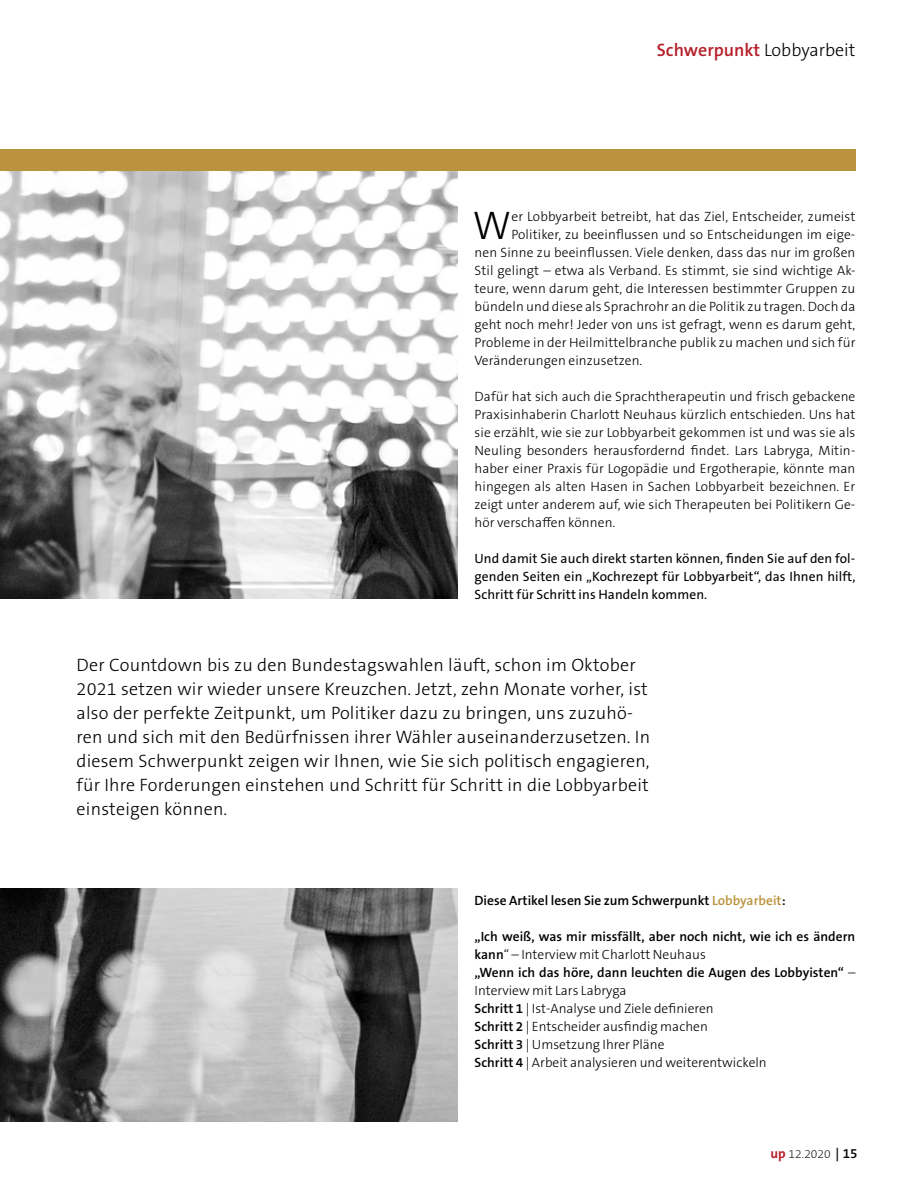
<style>
.page{position:relative;width:915px;height:1191px;background:#fff}
.page>*{position:absolute;margin:0;border:0;box-sizing:border-box;transform-origin:0 0}
.t1{font:300 40.2px "The Sans B W3";color:#000}
.t2{font:300 18px/24px "The Sans B W3";letter-spacing:.01em;color:#000}
.t3{font:600 18px "The Sans B W6";color:#b61f29}
.t4{font:300 13.5px/18px "The Sans B W3";letter-spacing:.01em;color:#000;text-align:justify}
.t5{font:600 13.5px "The Sans B W6";color:#000}
.t6{font:13.5px/18px "The Sans B W5 Plain";letter-spacing:.01em;color:#000;text-align:justify}
.t7{font:200 12px "The Sans B W2";color:#000}
.s1{font-family:"The Sans B W3";font-weight:300;color:#000}
.s2{color:#bb933e}
.s3{font-family:"The Sans B W6";font-weight:600}
.s4{font-family:"The Sans B W3";font-weight:300}
.s5{font-family:"The Sans B W7";font-weight:700;font-size:13.5px;color:#b61f29}
.s6{font-family:"The Sans B W6";font-weight:600;font-size:13.5px}
</style>
<div class="page">
<img style="left:0;top:170px;width:457px;height:951px">
<div style="left:0;top:599px;width:474px;height:288px;background:#fff"></div>
<div style="left:0;top:149px;width:855px;height:21px;background:#bb933e"></div>
<h2 class="t3" style="left:656px;top:38px;width:200px">Schwerpunkt <span class="s1">Lobbyarbeit</span></h2>
<h1 class="t1" style="left:472px;top:200px;width:40px">W</h1>
<p class="t4" style="left:511px;top:208px;width:345px">er Lobbyarbeit betreibt, hat das Ziel, Entscheider, zumeist</p>
<p class="t4" style="left:511px;top:226px;width:345px">Politiker, zu beeinflussen und so Entscheidungen im eige-</p>
<p class="t4" style="left:474px;top:244px;width:382px">nen Sinne zu beeinflussen. Viele denken, dass das nur im großen</p>
<p class="t4" style="left:474px;top:262px;width:382px">Stil gelingt – etwa als Verband. Es stimmt, sie sind wichtige Ak-</p>
<p class="t4" style="left:474px;top:280px;width:382px">teure, wenn darum geht, die Interessen bestimmter Gruppen zu</p>
<p class="t4" style="left:474px;top:298px;width:382px">bündeln und diese als Sprachrohr an die Politik zu tragen. Doch da</p>
<p class="t4" style="left:474px;top:316px;width:382px">geht noch mehr! Jeder von uns ist gefragt, wenn es darum geht,</p>
<p class="t4" style="left:474px;top:334px;width:382px">Probleme in der Heilmittelbranche publik zu machen und sich für</p>
<p class="t4" style="left:474px;top:352px;width:169px">Veränderungen einzusetzen.</p>
<p class="t4" style="left:474px;top:388px;width:382px">Dafür hat sich auch die Sprachtherapeutin und frisch gebackene Praxisinhaberin Charlott Neuhaus kürzlich entschieden. Uns hat sie erzählt, wie sie zur Lobbyarbeit gekommen ist und was sie als Neuling besonders herausfordernd findet. Lars Labryga, Mitin&shy;haber einer Praxis für Logopädie und Ergotherapie, könnte man hingegen als alten Hasen in Sachen Lobbyarbeit bezeichnen. Er zeigt unter anderem auf, wie sich Therapeuten bei Politikern Ge&shy;hör verschaffen können.</p>
<p class="t6" style="left:474px;top:550px;width:382px">Und damit Sie auch direkt starten können, finden Sie auf den fol&shy;genden Seiten ein „Kochrezept für Lobbyarbeit“, das Ihnen hilft, Schritt für Schritt ins Handeln kommen.</p>
<p class="t2" style="left:77px;top:653px;width:574px">Der Countdown bis zu den Bundestagswahlen läuft, schon im Oktober 2021 setzen wir wieder unsere Kreuzchen. Jetzt, zehn Monate vorher, ist also der perfekte Zeitpunkt, um Politiker dazu zu bringen, uns zuzuhö&shy;ren und sich mit den Bedürfnissen ihrer Wähler auseinanderzusetzen. In diesem Schwerpunkt zeigen wir Ihnen, wie Sie sich politisch engagieren, für Ihre Forderungen einstehen und Schritt für Schritt in die Lobbyarbeit einsteigen können.</p>
<p class="t5" style="left:474px;top:892px;width:312px">Diese Artikel lesen Sie zum Schwerpunkt <span class="s2">Lobbyarbeit</span>:</p>
<p class="t5" style="left:474px;top:928px;width:382px">„Ich weiß, was mir missfällt, aber noch nicht, wie ich es ändern</p>
<p class="t4" style="left:474px;top:946px;width:233px"><span class="s3">kann</span>“ – Interview mit Charlott Neuhaus</p>
<p class="t5" style="left:474px;top:964px;width:382px">„Wenn ich das höre, dann leuchten die Augen des Lobbyisten“ <span class="s4">–</span></p>
<p class="t4" style="left:474px;top:982px;width:294px;text-align:left">Interview mit Lars Labryga<br><span class="s3">Schritt 1</span> | Ist-Analyse und Ziele definieren<br><span class="s3">Schritt 2</span> | Entscheider ausfindig machen<br><span class="s3">Schritt 3</span> | Umsetzung Ihrer Pläne<br><span class="s3">Schritt 4</span> | Arbeit analysieren und weiterentwickeln</p>
<p class="t7" style="left:770px;top:1145px;width:88px"><span class="s5">up</span> 12.2020 <span class="s6">| 15</span></p>
</div>
